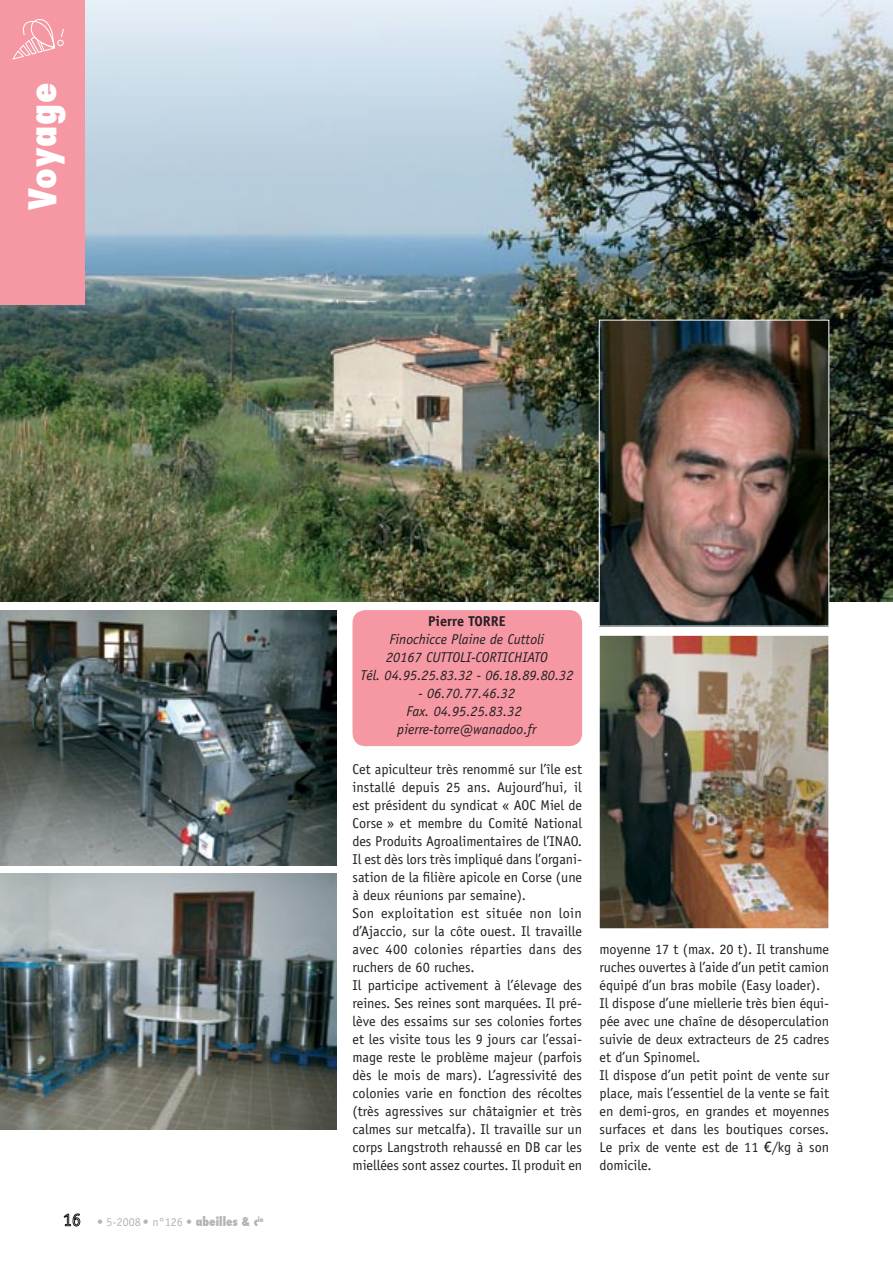
<style>
.page{position:relative;width:893px;height:1263px;background:#fff}
.page>*{position:absolute;margin:0;border:0;box-sizing:border-box;transform-origin:0 0}
.t1{font:800 condensed 37.5px "Futura";letter-spacing:.02em;color:#fff}
.t2{font:14.25px/18px "Officina Sans";color:#231f20;text-align:justify}
.t3{font:italic 14.25px "Officina Sans";color:#231f20}
.t4{font:700 14.25px "Officina Sans";color:#231f20}
.t5{font:12px "Officina Sans";color:#b2b4b6}
.s1{font-family:"Futura";font-weight:800;font-stretch:condensed}
.s2{font-family:"Trebuchet MS"}
</style>
<div class="page">
<svg style="left:64px;top:1213px;width:16px;height:13px"></svg>
<img style="left:0;top:0;width:893px;height:602px">
<div style="left:0;top:0;width:85px;height:305px;background:#f598a3"></div>
<svg style="left:12px;top:19px;width:52px;height:41px"></svg>
<img style="left:601px;top:637px;width:226px;height:290px">
<div style="left:599px;top:635px;width:230px;height:294px;border:1px solid #fff"></div>
<img style="left:601px;top:322px;width:226px;height:302px">
<img style="left:0;top:874px;width:336px;height:255px">
<img style="left:0;top:610px;width:336px;height:255px">
<div style="left:352px;top:610px;width:230px;height:136px;background:#f598a3"></div>
<p class="t1" style="left:17px;top:210px;width:130px;rotate:-90deg">Voyage</p>
<p class="t5" style="left:97px;top:1214px;width:168px">• 5-2008 • n°126 • <span class="s1">abeilles &amp; c</span><sup>ie</sup></p>
<p class="t4" style="left:428px;top:612px;width:79px">Pierre TORRE</p>
<p class="t3" style="left:389px;top:631px;width:156px">Finochicce Plaine de Cuttoli</p>
<p class="t3" style="left:386px;top:649px;width:163px">20167 CUTTOLI-CORTICHIATO</p>
<p class="t3" style="left:360px;top:667px;width:215px">Tél. 04.95.25.83.32 - 06.18.89.80.32</p>
<p class="t3" style="left:419px;top:685px;width:98px">- 06.70.77.46.32</p>
<p class="t3" style="left:406px;top:703px;width:117px">Fax. 04.95.25.83.32</p>
<p class="t3" style="left:398px;top:721px;width:140px">pierre-torre@wanadoo.fr</p>
<p class="t2" style="left:352px;top:760px;width:231px">Cet apiculteur très renommé sur l’île est installé depuis 25 ans. Aujourd’hui, il est président du syndicat « AOC Miel de Corse » et membre du Comité National des Produits Agroalimentaires de l’INAO.<br>Il est dès lors très impliqué dans l’organi&shy;sation de la filière apicole en Corse (une à deux réunions par semaine).</p>
<p class="t2" style="left:352px;top:904px;width:231px">Son exploitation est située non loin d’Ajaccio, sur la côte ouest. Il travaille avec 400 colonies réparties dans des ruchers de 60 ruches.</p>
<p class="t2" style="left:352px;top:976px;width:231px">Il participe activement à l’élevage des reines. Ses reines sont marquées. Il pré&shy;lève des essaims sur ses colonies fortes et les visite tous les 9 jours car l’essai&shy;mage reste le problème majeur (parfois dès le mois de mars). L’agressivité des colonies varie en fonction des récoltes (très agressives sur châtaignier et très calmes sur metcalfa). Il travaille sur un corps Langstroth rehaussé en DB car les miellées sont assez courtes. Il produit en</p>
<p class="t2" style="left:600px;top:940px;width:231px">moyenne 17 t (max. 20 t). Il transhume ruches ouvertes à l’aide d’un petit camion équipé d’un bras mobile (Easy loader).</p>
<p class="t2" style="left:600px;top:994px;width:231px">Il dispose d’une miellerie très bien équi&shy;pée avec une chaîne de désoperculation suivie de deux extracteurs de 25 cadres et d’un Spinomel.</p>
<p class="t2" style="left:600px;top:1066px;width:231px">Il dispose d’un petit point de vente sur place, mais l’essentiel de la vente se fait en demi-gros, en grandes et moyennes surfaces et dans les boutiques corses.<br>Le prix de vente est de 11 <span class="s2">€</span>/kg à son domicile.</p>
</div>
